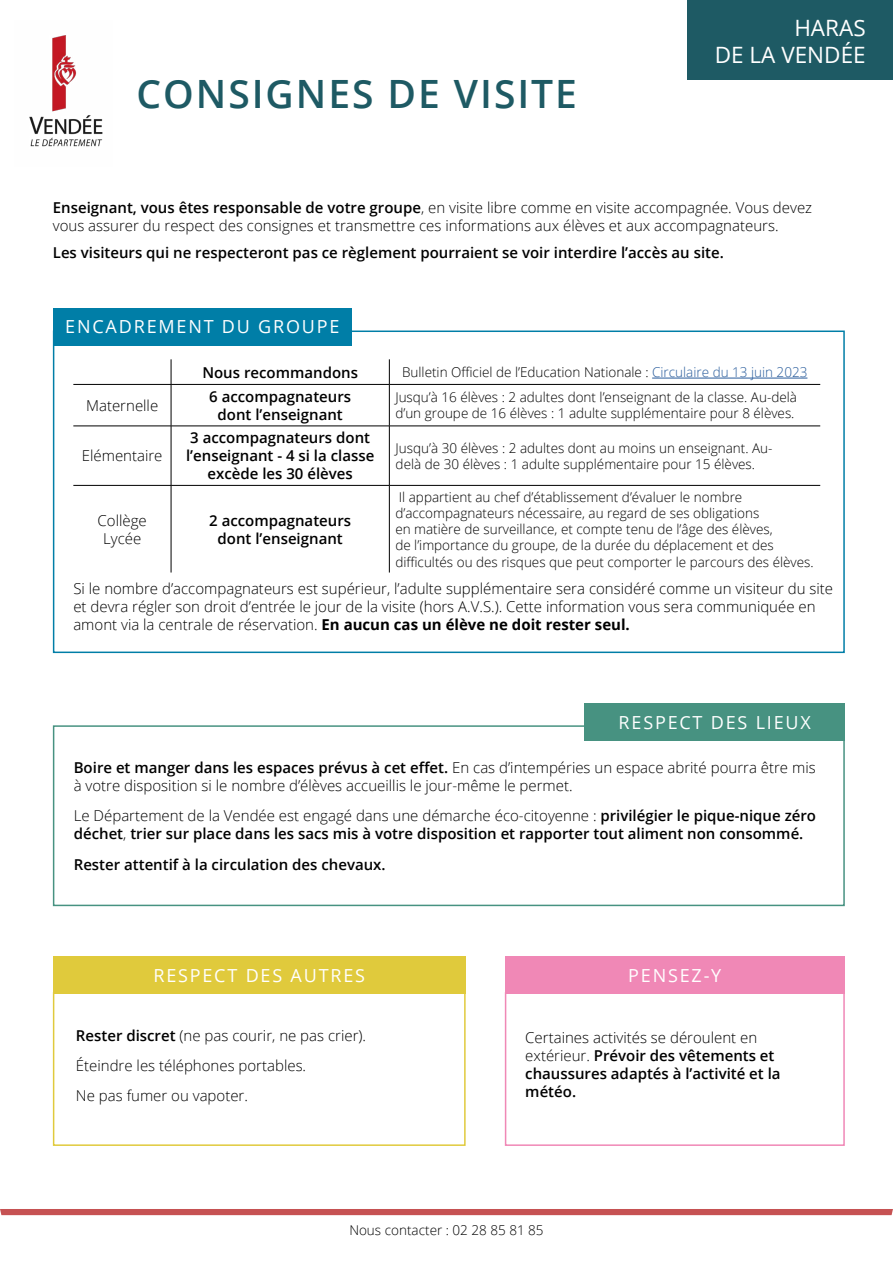
<style>
.page{position:relative;width:893px;height:1263px;background:#fff}
.page>*{position:absolute;margin:0;border:0;box-sizing:border-box;transform-origin:0 0}
.t1{font:600 39px "Open Sans";letter-spacing:.05em;color:#1e5a64}
.t2{font:22.5px/27px "Open Sans";color:#fff;text-align:right}
.t3{font:18px "Open Sans";letter-spacing:.1em;color:#fff}
.t4{font:300 15px/18px "Open Sans";color:#000}
.t5{font:600 15px/18px "Open Sans";color:#000;text-align:center}
.t6{font:300 13.5px/16.2px "Open Sans";color:#000}
.s1{font-weight:600}
.s2{color:#275b9b}
.s3{font-weight:700}
.s4{font-weight:300}
</style>
<div class="page">
<div style="left:0;top:1209px;width:893px;height:6px;background:#c65253"></div>
<hr style="left:73px;top:426px;width:98px;height:1px;background:#000">
<hr style="left:171px;top:426px;width:218px;height:1px;background:#000">
<hr style="left:389px;top:426px;width:431px;height:1px;background:#000">
<hr style="left:73px;top:485px;width:98px;height:1px;background:#000">
<hr style="left:171px;top:485px;width:218px;height:1px;background:#000">
<hr style="left:389px;top:485px;width:431px;height:1px;background:#000">
<hr style="left:73px;top:384px;width:98px;height:1px;background:#000">
<hr style="left:389px;top:384px;width:431px;height:1px;background:#000">
<svg style="left:171px;top:359px;width:1px;height:25px"></svg>
<hr style="left:171px;top:385px;width:1px;height:41px;background:#000">
<hr style="left:171px;top:426px;width:1px;height:59px;background:#000">
<hr style="left:171px;top:486px;width:1px;height:86px;background:#000">
<hr style="left:171px;top:384px;width:218px;height:1px;background:#000">
<svg style="left:389px;top:359px;width:1px;height:25px"></svg>
<hr style="left:389px;top:385px;width:1px;height:41px;background:#000">
<hr style="left:389px;top:426px;width:1px;height:59px;background:#000">
<hr style="left:389px;top:486px;width:1px;height:86px;background:#000">
<hr style="left:652px;top:378px;width:155px;height:1px;background:#275b9b">
<div style="left:53px;top:330px;width:792px;height:323px;border:2px solid #007ea7"></div>
<div style="left:53px;top:308px;width:299px;height:37px;background:#007ea7"></div>
<div style="left:687px;top:0;width:206px;height:79px;background:#1e5a64"></div>
<img style="left:29px;top:35px;width:74px;height:112px">
<div style="left:53px;top:725px;width:792px;height:181px;border:2px solid #479281"></div>
<div style="left:585px;top:703px;width:260px;height:38px;background:#479281"></div>
<div style="left:53px;top:956px;width:413px;height:38px;background:#e0ca3c"></div>
<div style="left:53px;top:992px;width:413px;height:154px;border:2px solid #e0ca3c"></div>
<div style="left:505px;top:956px;width:340px;height:38px;background:#f088b6"></div>
<div style="left:505px;top:992px;width:340px;height:154px;border:2px solid #f088b6"></div>
<h1 class="t1" style="left:137px;top:67px;width:442px">CONSIGNES DE VISITE</h1>
<h2 class="t2" style="left:715px;top:13px;width:152px">HARAS<br>DE LA VENDÉE</h2>
<p class="t4" style="left:53px;top:198px;width:761px"><span class="s1">Enseignant, vous êtes responsable de votre groupe</span>, en visite libre comme en visite accompagnée. Vous devez vous assurer du respect des consignes et transmettre ces informations aux élèves et aux accompagnateurs.</p>
<p class="t5" style="left:53px;top:243px;width:672px">Les visiteurs qui ne respecteront pas ce règlement pourraient se voir interdire l’accès au site.</p>
<p class="t3" style="left:65px;top:315px;width:276px">ENCADREMENT DU GROUPE</p>
<p class="t5" style="left:202px;top:363px;width:157px">Nous recommandons</p>
<p class="t6" style="left:402px;top:364px;width:407px">Bulletin Officiel de l’Education Nationale : <span class="s2">Circulaire du 13 juin 2023</span></p>
<p class="t4" style="left:86px;top:396px;width:74px">Maternelle</p>
<p class="t5" style="left:209px;top:387px;width:143px">6 accompagnateurs dont l’enseignant</p>
<p class="t6" style="left:395px;top:389px;width:403px">Jusqu’à 16 élèves : 2 adultes dont l’enseignant de la classe. Au-delà d’un groupe de 16 élèves : 1 adulte supplémentaire pour 8 élèves.</p>
<p class="t4" style="left:82px;top:446px;width:82px">Elémentaire</p>
<p class="t5" style="left:186px;top:429px;width:190px">3 accompagnateurs dont l’enseignant - 4 si la classe excède les 30 élèves</p>
<p class="t6" style="left:396px;top:439px;width:378px">Jusqu’à 30 élèves : 2 adultes dont au moins un enseignant. Au&shy;delà de 30 élèves : 1 adulte supplémentaire pour 15 élèves.</p>
<p class="t6" style="left:395px;top:488px;width:420px">Il appartient au chef d’établissement d’évaluer le nombre d’accompagnateurs nécessaire, au regard de ses obligations<br>en matière de surveillance, et compte tenu de l’âge des élèves,<br>de l’importance du groupe, de la durée du déplacement et des difficultés ou des risques que peut comporter le parcours des élèves.</p>
<p class="t4" style="left:73px;top:579px;width:761px">Si le nombre d’accompagnateurs est supérieur, l’adulte supplémentaire sera considéré comme un visiteur du site et devra régler son droit d’entrée le jour de la visite (hors A.V.S.). Cette information vous sera communiquée en amont via la centrale de réservation. <span class="s3">En aucun cas un élève ne doit rester seul.</span></p>
<p class="t4" style="left:98px;top:511px;width:51px;text-align:center">Collège<br>Lycée</p>
<p class="t5" style="left:209px;top:511px;width:143px">2 accompagnateurs dont l’enseignant</p>
<p class="t3" style="left:619px;top:710px;width:194px">RESPECT DES LIEUX</p>
<p class="t4" style="left:74px;top:759px;width:743px"><span class="s1">Boire et manger dans les espaces prévus à cet effet.</span> En cas d’intempéries un espace abrité pourra être mis à votre disposition si le nombre d’élèves accueillis le jour-même le permet.</p>
<p class="t5" style="left:74px;top:807px;width:744px;text-align:left"><span class="s4">Le Département de la Vendée est engagé dans une démarche éco-citoyenne :</span> privilégier le pique-nique zéro déchet<span class="s4">,</span> trier sur place dans les sacs mis à votre disposition et rapporter tout aliment non consommé.</p>
<p class="t5" style="left:74px;top:855px;width:313px">Rester attentif à la circulation des chevaux.</p>
<p class="t3" style="left:153px;top:963px;width:213px">RESPECT DES AUTRES</p>
<p class="t3" style="left:628px;top:963px;width:95px">PENSEZ-Y</p>
<p class="t4" style="left:76px;top:1020px;width:292px;line-height:30px"><span class="s1">Rester discret</span> (ne pas courir, ne pas crier).<br>Éteindre les téléphones portables.<br>Ne pas fumer ou vapoter.</p>
<p class="t5" style="left:525px;top:1028px;width:257px;text-align:left"><span class="s4">Certaines activités se déroulent en extérieur.</span> Prévoir des vêtements et chaussures adaptés à l’activité et la météo.</p>
<p class="t6" style="left:349px;top:1221px;width:196px">Nous contacter : 02 28 85 81 85</p>
</div>
